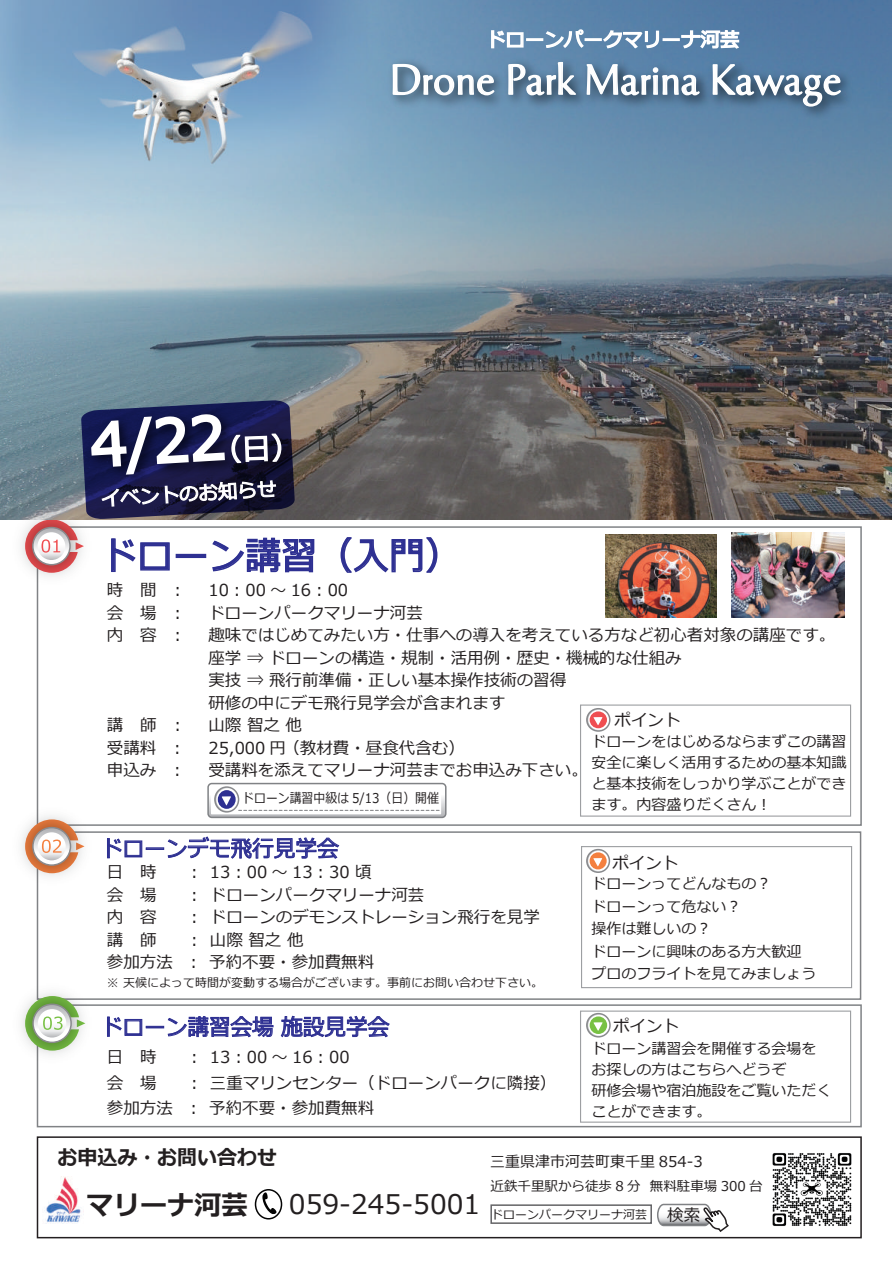
<style>
.page{position:relative;width:893px;height:1263px;background:#fff}
.page>*{position:absolute;margin:0;border:0;box-sizing:border-box;transform-origin:0 0}
.t1{font:45px "Tenderness";color:#fff}
.t2{font:37.5px "Meiryo";color:#2e3092;scale:.96 1}
.t3{font:27px "Meiryo";color:#231f20}
.t4{font:italic 700 27px "Meiryo";color:#231f20}
.t5{font:22.5px "Meiryo";color:#2e3092;scale:.96 1}
.t6{font:700 20.55px "Meiryo";color:#231f20}
.t7{font:16.5px/22.5px "Meiryo";color:#231f20;text-align:justify}
.t8{font:15px/21px "Meiryo";color:#231f20}
.t9{font:13.5px "Meiryo";color:#231f20}
.t10{font:13.5px "Meiryo";color:#231f20;scale:.88 1}
.t11{font:12px "Meiryo";color:#231f20}
.s1{font-size:16.5px}
</style>
<div class="page">
<svg style="left:340px;top:537px;width:98px;height:36px"></svg>
<img style="left:731px;top:532px;width:114px;height:86px">
<svg style="left:107px;top:1016px;width:166px;height:21px"></svg>
<svg style="left:281px;top:1016px;width:109px;height:21px"></svg>
<img style="left:605px;top:534px;width:111px;height:83px">
<div style="left:37px;top:1004px;width:825px;height:123px;border:2px solid #808285"></div>
<svg style="left:107px;top:836px;width:232px;height:23px"></svg>
<div style="left:37px;top:831px;width:824px;height:169px;border:2px solid #808285"></div>
<div style="left:37px;top:526px;width:825px;height:300px;border:2px solid #808285"></div>
<img style="left:21px;top:799px;width:78px;height:95px">
<svg style="left:25px;top:819px;width:60px;height:54px"></svg>
<img style="left:21px;top:532px;width:44px;height:61px">
<svg style="left:587px;top:709px;width:23px;height:22px"></svg>
<div style="left:586px;top:708px;width:24px;height:24px;border:2px solid #898a8d;border-radius:50%"></div>
<svg style="left:588px;top:710px;width:20px;height:20px"></svg>
<div style="left:590px;top:711px;width:17px;height:17px;background:#ef4e51;border-radius:50%"></div>
<svg style="left:593px;top:717px;width:9px;height:8px"></svg>
<div style="left:580px;top:704px;width:271px;height:113px;border:1px solid #9d9fa2"></div>
<svg style="left:587px;top:850px;width:22px;height:22px"></svg>
<div style="left:586px;top:849px;width:24px;height:24px;border:2px solid #898a8d;border-radius:50%"></div>
<svg style="left:588px;top:851px;width:20px;height:20px"></svg>
<div style="left:590px;top:852px;width:17px;height:17px;background:#f4803f;border-radius:50%"></div>
<svg style="left:593px;top:858px;width:9px;height:8px"></svg>
<div style="left:581px;top:846px;width:271px;height:142px;border:1px solid #9d9fa2"></div>
<div style="left:580px;top:1010px;width:271px;height:113px;border:1px solid #9d9fa2"></div>
<img style="left:0;top:0;width:891px;height:520px">
<img style="left:21px;top:976px;width:79px;height:94px">
<svg style="left:25px;top:996px;width:60px;height:54px"></svg>
<svg style="left:587px;top:1014px;width:23px;height:23px"></svg>
<div style="left:586px;top:1013px;width:25px;height:24px;border:2px solid #898a8d;border-radius:50%"></div>
<svg style="left:588px;top:1015px;width:21px;height:20px"></svg>
<div style="left:590px;top:1016px;width:17px;height:18px;background:#78c144;border-radius:50%"></div>
<svg style="left:593px;top:1022px;width:10px;height:9px"></svg>
<img style="left:381px;top:46px;width:511px;height:83px">
<svg style="left:392px;top:17px;width:450px;height:90px"></svg>
<svg style="left:25px;top:400px;width:290px;height:173px"></svg>
<svg style="left:208px;top:783px;width:238px;height:34px"></svg>
<div style="left:207px;top:783px;width:240px;height:35px;border:2px solid #808285;border-radius:4px"></div>
<div style="left:211px;top:786px;width:230px;height:28px;background:#fff"></div>
<svg style="left:215px;top:787px;width:24px;height:25px"></svg>
<div style="left:214px;top:786px;width:25px;height:27px;border:2px solid #898a8d;border-radius:50%"></div>
<svg style="left:216px;top:788px;width:21px;height:22px"></svg>
<div style="left:218px;top:790px;width:18px;height:19px;background:#2e3092;border-radius:50%"></div>
<svg style="left:222px;top:796px;width:9px;height:9px"></svg>
<svg style="left:238px;top:810px;width:202px;height:1px"></svg>
<div style="left:37px;top:1136px;width:825px;height:102px;border:2px solid #231f20"></div>
<div style="left:490px;top:1204px;width:162px;height:20px;border:2px solid #636366"></div>
<svg style="left:657px;top:1203px;width:72px;height:29px"></svg>
<img style="left:44px;top:1177px;width:40px;height:47px">
<svg style="left:262px;top:1192px;width:15px;height:22px"></svg>
<div style="left:255px;top:1189px;width:27px;height:30px;border:2px solid #030303;border-radius:50%"></div>
<img style="left:772px;top:1153px;width:80px;height:73px">
<h1 class="t1" style="left:390px;top:61px;width:453px">Drone Park Marina Kawage</h1>
<h2 class="t2" style="left:101px;top:530px;width:376px">ドローン講習（入門）</h2>
<p class="t7" style="left:107px;top:580px;width:81px">時 間 ：会 場 ：内 容 ：</p>
<p class="t7" style="left:107px;top:715px;width:81px">講 師 ：受講料 ：申込み ：</p>
<p class="t7" style="left:208px;top:580px;width:629px;text-align:left">10：00 ～ 16：00<br>ドローンパークマリーナ河芸<br>趣味ではじめてみたい方・仕事への導入を考えている方など初心者対象の講座です。座学 ⇒ ドローンの構造・規制・活用例・歴史・機械的な仕組み<br>実技 ⇒ 飛行前準備・正しい基本操作技術の習得<br>研修の中にデモ飛行見学会が含まれます<br>山際 智之 他<br>25,000 円 （教材費・昼食代含む）<br>受講料を添えてマリーナ河芸までお申込み下さい。</p>
<p class="t7" style="left:615px;top:710px;width:67px">ポイント</p>
<p class="t8" style="left:591px;top:732px;width:257px;text-align:justify">ドローンをはじめるならまずこの講習安全に楽しく活用するための基本知識と基本技術をしっかり学ぶことができます。内容盛りだくさん！</p>
<p class="t10" style="left:242px;top:788px;width:225px">ドローン講習中級は 5/13（日）開催</p>
<h3 class="t5" style="left:101px;top:833px;width:249px">ドローンデモ飛行見学会</h3>
<p class="t7" style="left:107px;top:862px;width:51px">日 時</p>
<p class="t7" style="left:186px;top:862px;width:187px">： 13：00 ～ 13：30 頃</p>
<p class="t7" style="left:107px;top:884px;width:51px">会 場</p>
<p class="t7" style="left:186px;top:884px;width:240px">： ドローンパークマリーナ河芸</p>
<p class="t7" style="left:107px;top:907px;width:51px">内 容</p>
<p class="t7" style="left:186px;top:907px;width:355px">： ドローンのデモンストレーション飛行を見学</p>
<p class="t7" style="left:107px;top:929px;width:51px">講 師</p>
<p class="t7" style="left:107px;top:929px;width:269px;text-align:center">： 山際 智之 他<br>参加方法 ： 予約不要・参加費無料</p>
<p class="t11" style="left:107px;top:974px;width:438px">※ 天候によって時間が変動する場合がございます。事前にお問い合わせ下さい。</p>
<h3 class="t5" style="left:101px;top:1011px;width:302px">ドローン講習会場 施設見学会</h3>
<p class="t7" style="left:107px;top:1047px;width:51px">日 時</p>
<p class="t7" style="left:186px;top:1047px;width:165px">： 13：00 ～ 16：00</p>
<p class="t7" style="left:107px;top:1072px;width:51px">会 場</p>
<p class="t7" style="left:107px;top:1071px;width:451px;line-height:25.5px;text-indent:79px">： 三重マリンセンター（ドローンパークに隣接）参加方法 ： 予約不要・参加費無料</p>
<p class="t7" style="left:612px;top:852px;width:67px">ポイント</p>
<p class="t8" style="left:591px;top:873px;width:227px;line-height:22.5px">ドローンってどんなもの？<br>ドローンって危ない？<br>操作は難しいの？<br>ドローンに興味のある方大歓迎プロのフライトを見てみましょう</p>
<p class="t7" style="left:613px;top:1015px;width:67px">ポイント</p>
<p class="t8" style="left:591px;top:1039px;width:242px">ドローン講習会を開催する会場をお探しの方はこちらへどうぞ<br>研修会場や宿泊施設をご覧いただくことができます。</p>
<p class="t6" style="left:58px;top:1143px;width:221px">お申込み・お問い合わせ</p>
<h3 class="t4" style="left:86px;top:1186px;width:163px">マリーナ河芸</h3>
<h3 class="t3" style="left:289px;top:1186px;width:193px">059-245-5001</h3>
<p class="t8" style="left:490px;top:1151px;width:214px">三重県津市河芸町東千里 854-3</p>
<p class="t9" style="left:490px;top:1176px;width:274px">近鉄千里駅から徒歩 8 分 無料駐車場 300 台</p>
<p class="t11" style="left:491px;top:1206px;width:211px">ドローンパークマリーナ河芸 <span class="s1">検索</span></p>
</div>
